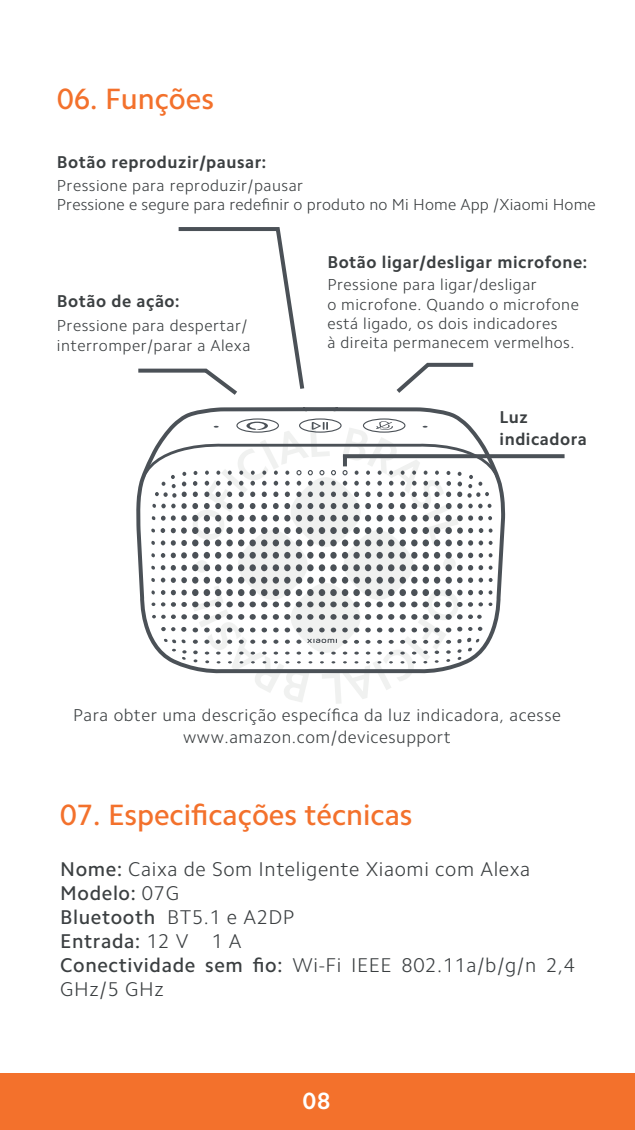
<style>
.page{position:relative;width:635px;height:1130px;background:#fff}
.page>*{position:absolute;margin:0;border:0;box-sizing:border-box;transform-origin:0 0}
.t1{font:500 29.6px "Camphor Pro";color:#f3712c}
.t2{font:700 23.6px "Camphor Pro";color:#fff}
.t3{font:300 20px/24px "Camphor Pro";letter-spacing:.03em;color:#3b3f41}
.t4{font:300 17.2px/22px "Camphor Pro";letter-spacing:.03em;color:#3b3f41;text-align:center}
.t5{font:700 17.2px/22px "Camphor Pro";letter-spacing:.03em;color:#3b3f41}
.t6{font:300 16px/19.2px "Camphor Pro";letter-spacing:.03em;color:#3b3f41}
.t7{font:300 16px/19.2px "Camphor Pro";letter-spacing:.01em;color:#3b3f41}
.s1{font-weight:500}
</style>
<div class="page">
<div style="left:0;top:1073px;width:635px;height:56px;background:#f3712c"></div>
<svg style="left:136px;top:407px;width:329px;height:297px"></svg>
<div style="left:363px;top:418px;width:42px;height:14px;border:1px solid #4b5157;border-radius:50%"></div>
<div style="left:299px;top:418px;width:43px;height:14px;border:1px solid #4b5157;border-radius:50%"></div>
<div style="left:236px;top:418px;width:43px;height:14px;border:1px solid #4b5157;border-radius:50%"></div>
<svg style="left:396px;top:362px;width:78px;height:31px"></svg>
<svg style="left:138px;top:227px;width:167px;height:168px"></svg>
<svg style="left:139px;top:421px;width:426px;height:282px"></svg>
<h1 class="t1" style="left:57px;top:81px;width:158px">06. Funções</h1>
<p class="t5" style="left:57px;top:151px;width:211px">Botão reproduzir/pausar:</p>
<p class="t7" style="left:57px;top:176px;width:540px">Pressione para reproduzir/pausar<br>Pressione e segure para redefinir o produto no Mi Home App /Xiaomi Home</p>
<p class="t5" style="left:57px;top:290px;width:124px">Botão de ação:</p>
<p class="t6" style="left:57px;top:316px;width:195px">Pressione para despertar/ interromper/parar a Alexa</p>
<p class="t5" style="left:327px;top:251px;width:261px">Botão ligar/desligar microfone:</p>
<p class="t6" style="left:327px;top:275px;width:253px">Pressione para ligar/desligar<br>o microfone. Quando o microfone está ligado, os dois indicadores<br>à direita permanecem vermelhos.</p>
<p class="t5" style="left:500px;top:406px;width:89px">Luz indicadora</p>
<p class="t4" style="left:73px;top:704px;width:489px">Para obter uma descrição específica da luz indicadora, acesse www.amazon.com/devicesupport</p>
<h1 class="t1" style="left:60px;top:797px;width:354px">07. Especificações técnicas</h1>
<p class="t3" style="left:60px;top:857px;width:516px"><span class="s1">Nome:</span> Caixa de Som Inteligente Xiaomi com Alexa<br><span class="s1">Modelo:</span> 07G<br><span class="s1">Bluetooth</span> BT5.1 e A2DP<br><span class="s1">Entrada:</span> 12 V 1 A<br><span class="s1">Conectividade sem fio:</span> Wi-Fi IEEE 802.11a/b/g/n 2,4<br>GHz/5 GHz</p>
<h2 class="t2" style="left:303px;top:1087px;width:29px">08</h2>
</div>
